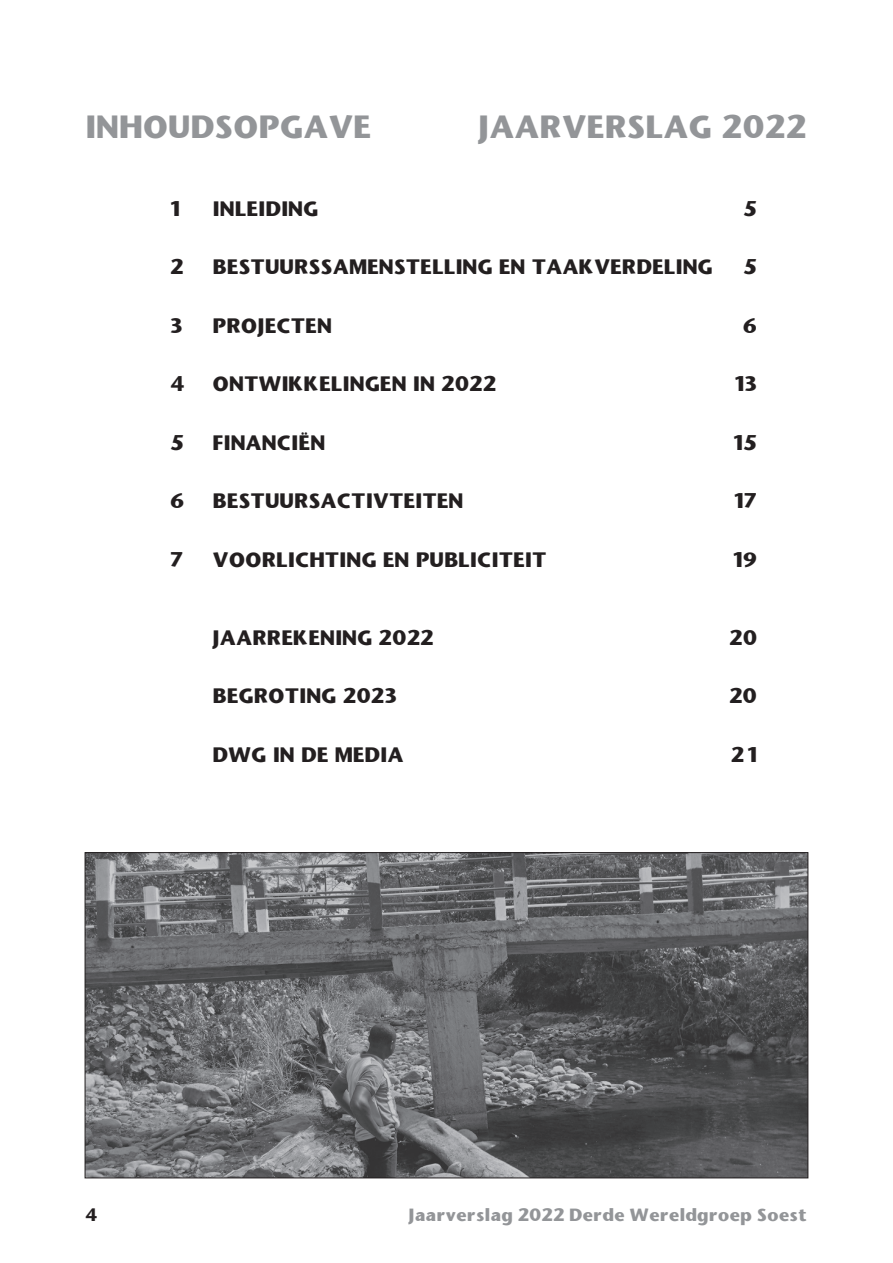
<style>
.page{position:relative;width:893px;height:1263px;background:#fff}
.page>*{position:absolute;margin:0;border:0;box-sizing:border-box;transform-origin:0 0}
.t1{font:700 30px "Stone Sans";color:#939598}
.t2{font:700 19.5px "Stone Sans";color:#231f20}
.t3{font:700 16.5px "Stone Sans";color:#939598}
.t4{font:700 16.5px "Stone Sans";color:#231f20}
</style>
<div class="page">
<img style="left:87px;top:854px;width:719px;height:322px">
<h1 class="t1" style="left:85px;top:106px;width:288px">INHOUDSOPGAVE</h1>
<h1 class="t1" style="left:478px;top:106px;width:330px">JAARVERSLAG 2022</h1>
<p class="t2" style="left:170px;top:195px;width:11px">1</p>
<p class="t2" style="left:213px;top:195px;width:107px">INLEIDING</p>
<p class="t2" style="left:743px;top:195px;width:16px">5</p>
<p class="t2" style="left:170px;top:254px;width:15px">2</p>
<p class="t2" style="left:213px;top:254px;width:502px">BESTUURSSAMENSTELLING EN TAAKVERDELING</p>
<p class="t2" style="left:743px;top:254px;width:16px">5</p>
<p class="t2" style="left:170px;top:312px;width:14px">3</p>
<p class="t2" style="left:213px;top:312px;width:121px">PROJECTEN</p>
<p class="t2" style="left:743px;top:312px;width:16px">6</p>
<p class="t2" style="left:170px;top:371px;width:16px">4</p>
<p class="t2" style="left:213px;top:371px;width:285px">ONTWIKKELINGEN IN 2022</p>
<p class="t2" style="left:735px;top:371px;width:24px">13</p>
<p class="t2" style="left:170px;top:429px;width:16px">5</p>
<p class="t2" style="left:213px;top:429px;width:114px">FINANCIËN</p>
<p class="t2" style="left:733px;top:429px;width:25px">15</p>
<p class="t2" style="left:170px;top:488px;width:16px">6</p>
<p class="t2" style="left:213px;top:488px;width:252px">BESTUURSACTIVTEITEN</p>
<p class="t2" style="left:734px;top:488px;width:25px">17</p>
<p class="t2" style="left:170px;top:546px;width:15px">7</p>
<p class="t2" style="left:213px;top:546px;width:335px">VOORLICHTING EN PUBLICITEIT</p>
<p class="t2" style="left:733px;top:546px;width:26px">19</p>
<p class="t2" style="left:213px;top:624px;width:223px">JAARREKENING 2022</p>
<p class="t2" style="left:729px;top:624px;width:30px">20</p>
<p class="t2" style="left:213px;top:683px;width:186px">BEGROTING 2023</p>
<p class="t2" style="left:729px;top:683px;width:30px">20</p>
<p class="t2" style="left:213px;top:741px;width:193px">DWG IN DE MEDIA</p>
<p class="t2" style="left:731px;top:741px;width:28px">21</p>
<p class="t4" style="left:85px;top:1203px;width:14px">4</p>
<p class="t3" style="left:409px;top:1203px;width:400px">Jaarverslag 2022 Derde Wereldgroep Soest</p>
</div>
